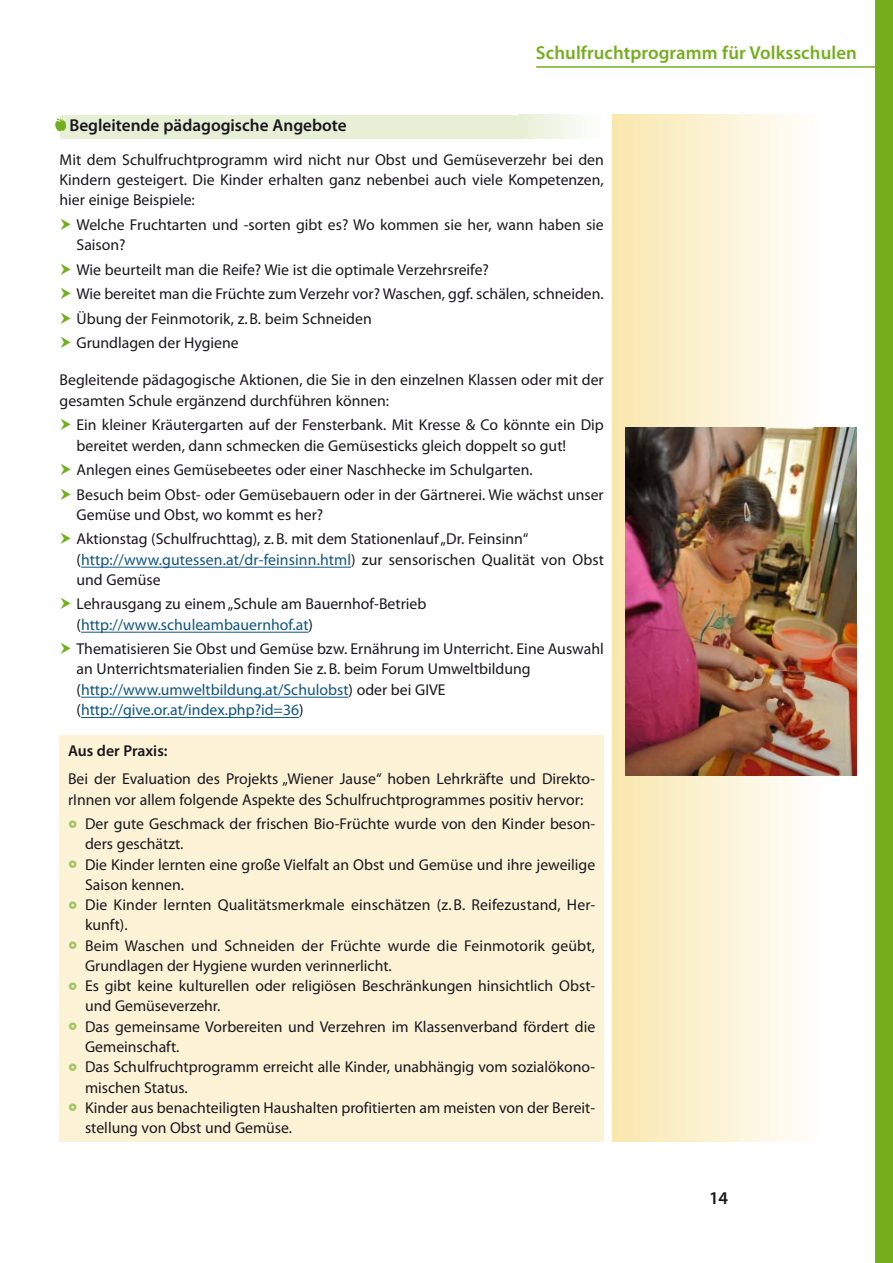
<style>
.page{position:relative;width:893px;height:1263px;background:#fff}
.page>*{position:absolute;margin:0;border:0;box-sizing:border-box;transform-origin:0 0}
.t1{font:600 18.75px "Myriad Pro";letter-spacing:.005em;color:#75ae1d}
.t2{font:600 18px "Myriad Pro";color:#1a171c}
.t3{font:600 17.25px "Myriad Pro";color:#1a171c}
.t4{font:15.75px/20.2px "Myriad Pro";color:#1a171c}
.t5{font:600 15.75px "Myriad Pro";color:#1a171c}
.s1{color:#0e5581}
</style>
<div class="page">
<div style="left:876px;top:0;width:17px;height:1263px;background:#75ae1d"></div>
<hr style="left:536px;top:66px;width:347px;height:2px;background:#75ae1d">
<div style="left:612px;top:115px;width:213px;height:1027px;background:linear-gradient(to right,#f9e7ad,#fff)"></div>
<img style="left:625px;top:427px;width:232px;height:349px">
<hr style="left:81px;top:567px;width:270px;height:1px;background:#0e5581">
<hr style="left:81px;top:632px;width:228px;height:1px;background:#0e5581">
<hr style="left:81px;top:697px;width:268px;height:1px;background:#0e5581">
<hr style="left:81px;top:717px;width:218px;height:1px;background:#0e5581">
<div style="left:61px;top:115px;width:544px;height:23px;background:#e7efd7"></div>
<div style="left:60px;top:735px;width:544px;height:406px;background:#fcf3d7"></div>
<svg style="left:55px;top:118px;width:11px;height:13px"></svg>
<div style="left:520px;top:115px;width:85px;height:23px;background:linear-gradient(to right,#e7efd7,#fffffe)"></div>
<p class="t3" style="left:69px;top:115px;width:279px">Begleitende pädagogische Angebote</p>
<p class="t1" style="left:536px;top:41px;width:322px">Schulfruchtprogramm für Volksschulen</p>
<p class="t4" style="left:60px;top:149px;width:546px;text-align:justify">Mit dem Schulfruchtprogramm wird nicht nur Obst und Gemüseverzehr bei den Kindern gesteigert. Die Kinder erhalten ganz nebenbei auch viele Kompetenzen, hier einige Beispiele:</p>
<p class="t4" style="left:77px;top:214px;width:529px">Welche Fruchtarten und -sorten gibt es? Wo kommen sie her, wann haben sie<br>Saison?</p>
<p class="t4" style="left:77px;top:257px;width:527px;line-height:24.5px">Wie beurteilt man die Reife? Wie ist die optimale Verzehrsreife?<br>Wie bereitet man die Früchte zum Verzehr vor? Waschen, ggf. schälen, schneiden.<br>Übung der Feinmotorik, z. B. beim Schneiden<br>Grundlagen der Hygiene</p>
<p class="t4" style="left:60px;top:370px;width:546px">Begleitende pädagogische Aktionen, die Sie in den einzelnen Klassen oder mit der gesamten Schule ergänzend durchführen können:</p>
<p class="t4" style="left:77px;top:415px;width:529px">Ein kleiner Kräutergarten auf der Fensterbank. Mit Kresse &amp; Co könnte ein Dip bereitet werden, dann schmecken die Gemüsesticks gleich doppelt so gut!</p>
<p class="t4" style="left:77px;top:457px;width:529px;line-height:24.5px">Anlegen eines Gemüsebeetes oder einer Naschhecke im Schulgarten.<br>Besuch beim Obst- oder Gemüsebauern oder in der Gärtnerei. Wie wächst unser</p>
<p class="t4" style="left:77px;top:502px;width:453px;line-height:24.5px">Gemüse und Obst, wo kommt es her?<br>Aktionstag (Schulfruchttag), z. B. mit dem Stationenlauf „Dr. Feinsinn“</p>
<p class="t4" style="left:77px;top:549px;width:529px">(<span class="s1">http://www.gutessen.at/dr-feinsinn.html</span>) zur sensorischen Qualität von Obst und Gemüse</p>
<p class="t4" style="left:77px;top:594px;width:351px">Lehrausgang zu einem „Schule am Bauernhof-Betrieb (<span class="s1">http://www.schuleambauernhof.at</span>)</p>
<p class="t4" style="left:77px;top:638px;width:529px">Thematisieren Sie Obst und Gemüse bzw. Ernährung im Unterricht. Eine Auswahl an Unterrichtsmaterialien finden Sie z. B. beim Forum Umweltbildung (<span class="s1">http://www.umweltbildung.at/Schulobst</span>) oder bei GIVE (<span class="s1">http://give.or.at/index.php?id=36</span>)</p>
<p class="t5" style="left:68px;top:740px;width:101px">Aus der Praxis:</p>
<p class="t4" style="left:68px;top:769px;width:529px">Bei der Evaluation des Projekts „Wiener Jause“ hoben Lehrkräfte und Direkto&shy;rInnen vor allem folgende Aspekte des Schulfruchtprogrammes positiv hervor:</p>
<p class="t4" style="left:85px;top:813px;width:512px">Der gute Geschmack der frischen Bio-Früchte wurde von den Kinder beson&shy;ders geschätzt.<br>Die Kinder lernten eine große Vielfalt an Obst und Gemüse und ihre jeweilige Saison kennen.<br>Die Kinder lernten Qualitätsmerkmale einschätzen (z. B. Reifezustand, Her&shy;kunft).<br>Beim Waschen und Schneiden der Früchte wurde die Feinmotorik geübt, Grundlagen der Hygiene wurden verinnerlicht.<br>Es gibt keine kulturellen oder religiösen Beschränkungen hinsichtlich Obst&shy;und Gemüseverzehr.<br>Das gemeinsame Vorbereiten und Verzehren im Klassenverband fördert die Gemeinschaft.<br>Das Schulfruchtprogramm erreicht alle Kinder, unabhängig vom sozialökono&shy;mischen Status.<br>Kinder aus benachteiligten Haushalten profitierten am meisten von der Bereit&shy;stellung von Obst und Gemüse.</p>
<p class="t2" style="left:709px;top:1187px;width:21px">14</p>
</div>
